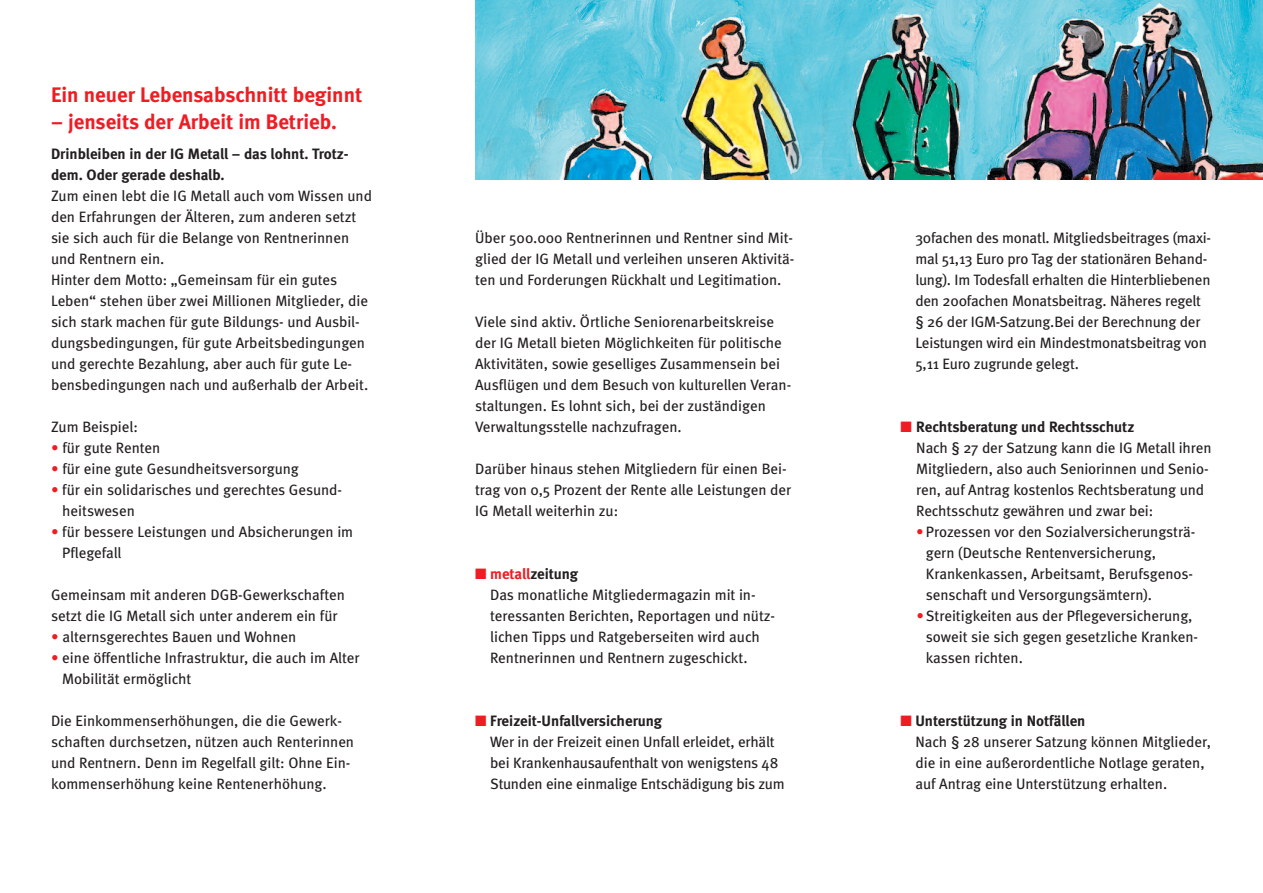
<style>
.page{position:relative;width:1263px;height:893px;background:#fff}
.page>*{position:absolute;margin:0;border:0;box-sizing:border-box;transform-origin:0 0}
.t1{font:700 21px "Meta";color:#ee1d23}
.t2{font:15px/21px "Meta";letter-spacing:-.005em;color:#231f20}
.t3{font:700 15px/21px "Meta";color:#231f20}
.s1{color:#ee1d23}
.s2{font-family:"Zapf Ding Neu";color:#ee1d23}
.s3{font-weight:700;color:#ee1d23}
.s4{font-weight:700}
</style>
<div class="page">
<img style="left:475px;top:0;width:788px;height:179px">
<h1 class="t1" style="left:51px;top:86px;width:313px">Ein neuer Lebensabschnitt beginnt</h1>
<h1 class="t1" style="left:51px;top:113px;width:287px">– jenseits der Arbeit im Betrieb.</h1>
<p class="t3" style="left:51px;top:144px;width:299px">Drinbleiben in der IG Metall – das lohnt. Trotz&shy;dem. Oder gerade deshalb.</p>
<p class="t2" style="left:51px;top:186px;width:322px">Zum einen lebt die IG Metall auch vom Wissen und den Erfahrungen der Älteren, zum anderen setzt sie sich auch für die Belange von Rentnerinnen und Rentnern ein.<br>Hinter dem Motto: „Gemeinsam für ein gutes Leben“ stehen über zwei Millionen Mitglieder, die sich stark machen für gute Bildungs- und Ausbil&shy;dungsbedingungen, für gute Arbeitsbedingungen und gerechte Bezahlung, aber auch für gute Le&shy;bensbedingungen nach und außerhalb der Arbeit.</p>
<p class="t2" style="left:51px;top:417px;width:89px">Zum Beispiel:</p>
<p class="t2" style="left:51px;top:438px;width:111px"><span class="s1">•</span> für gute Renten</p>
<p class="t2" style="left:51px;top:459px;width:249px"><span class="s1">•</span> für eine gute Gesundheitsversorgung</p>
<p class="t2" style="left:62px;top:480px;width:281px;text-indent:-11px"><span class="s1">•</span> für ein solidarisches und gerechtes Gesund&shy;heitswesen</p>
<p class="t2" style="left:62px;top:522px;width:292px;text-indent:-11px"><span class="s1">•</span> für bessere Leistungen und Absicherungen im<br>Pflegefall</p>
<p class="t2" style="left:51px;top:585px;width:295px">Gemeinsam mit anderen DGB-Gewerkschaften setzt die IG Metall sich unter anderem ein für</p>
<p class="t2" style="left:51px;top:627px;width:247px"><span class="s1">•</span> alternsgerechtes Bauen und Wohnen</p>
<p class="t2" style="left:62px;top:648px;width:299px;text-indent:-11px"><span class="s1">•</span> eine öffentliche Infrastruktur, die auch im Alter<br>Mobilität ermöglicht</p>
<p class="t2" style="left:51px;top:711px;width:305px">Die Einkommenserhöhungen, die die Gewerk&shy;schaften durchsetzen, nützen auch Renterinnen und Rentnern. Denn im Regelfall gilt: Ohne Ein&shy;kommenserhöhung keine Rentenerhöhung.</p>
<p class="t2" style="left:475px;top:228px;width:321px;text-align:justify">Über 500.000 Rentnerinnen und Rentner sind Mit&shy;glied der IG Metall und verleihen unseren Aktivitä&shy;ten und Forderungen Rückhalt und Legitimation.</p>
<p class="t2" style="left:475px;top:312px;width:318px">Viele sind aktiv. Örtliche Seniorenarbeitskreise der IG Metall bieten Möglichkeiten für politische Aktivitäten, sowie geselliges Zusammensein bei Ausflügen und dem Besuch von kulturellen Veran&shy;staltungen. Es lohnt sich, bei der zuständigen Verwaltungsstelle nachzufragen.</p>
<p class="t2" style="left:475px;top:459px;width:318px">Darüber hinaus stehen Mitgliedern für einen Bei&shy;trag von 0,5 Prozent der Rente alle Leistungen der<br>IG Metall weiterhin zu:</p>
<p class="t2" style="left:490px;top:564px;width:286px;text-indent:-15px"><span class="s2">N</span> <span class="s3">metall</span><span class="s4">zeitung<br></span>Das monatliche Mitgliedermagazin mit in&shy;teressanten Berichten, Reportagen und nütz&shy;lichen Tipps und Ratgeberseiten wird auch Rentnerinnen und Rentnern zugeschickt.</p>
<p class="t2" style="left:490px;top:711px;width:296px;text-indent:-15px"><span class="s2">N</span> <span class="s4">Freizeit-Unfallversicherung<br></span>Wer in der Freizeit einen Unfall erleidet, erhält bei Krankenhausaufenthalt von wenigstens 48<br>Stunden eine einmalige Entschädigung bis zum</p>
<p class="t2" style="left:915px;top:228px;width:297px">30fachen des monatl. Mitgliedsbeitrages (maxi&shy;mal 51,13 Euro pro Tag der stationären Behand&shy;lung). Im Todesfall erhalten die Hinterbliebenen den 200fachen Monatsbeitrag. Näheres regelt § 26 der IGM-Satzung.Bei der Berechnung der Leistungen wird ein Mindestmonatsbeitrag von 5,11 Euro zugrunde gelegt.</p>
<p class="t2" style="left:916px;top:417px;width:297px;text-indent:-16px"><span class="s2">N</span> <span class="s4">Rechtsberatung und Rechtsschutz<br></span>Nach § 27 der Satzung kann die IG Metall ihren Mitgliedern, also auch Seniorinnen und Senio&shy;ren, auf Antrag kostenlos Rechtsberatung und Rechtsschutz gewähren und zwar bei:</p>
<p class="t2" style="left:926px;top:522px;width:271px;text-indent:-10px"><span class="s1">•</span>Prozessen vor den Sozialversicherungsträ&shy;gern (Deutsche Rentenversicherung, Krankenkassen, Arbeitsamt, Berufsgenos&shy;senschaft und Versorgungsämtern).</p>
<p class="t2" style="left:926px;top:606px;width:274px;text-indent:-9px"><span class="s1">•</span>Streitigkeiten aus der Pflegeversicherung, soweit sie sich gegen gesetzliche Kranken&shy;kassen richten.</p>
<p class="t2" style="left:915px;top:711px;width:297px;text-indent:-15px"><span class="s2">N</span> <span class="s4">Unterstützung in Notfällen<br></span>Nach § 28 unserer Satzung können Mitglieder, die in eine außerordentliche Notlage geraten, auf Antrag eine Unterstützung erhalten.</p>
</div>
